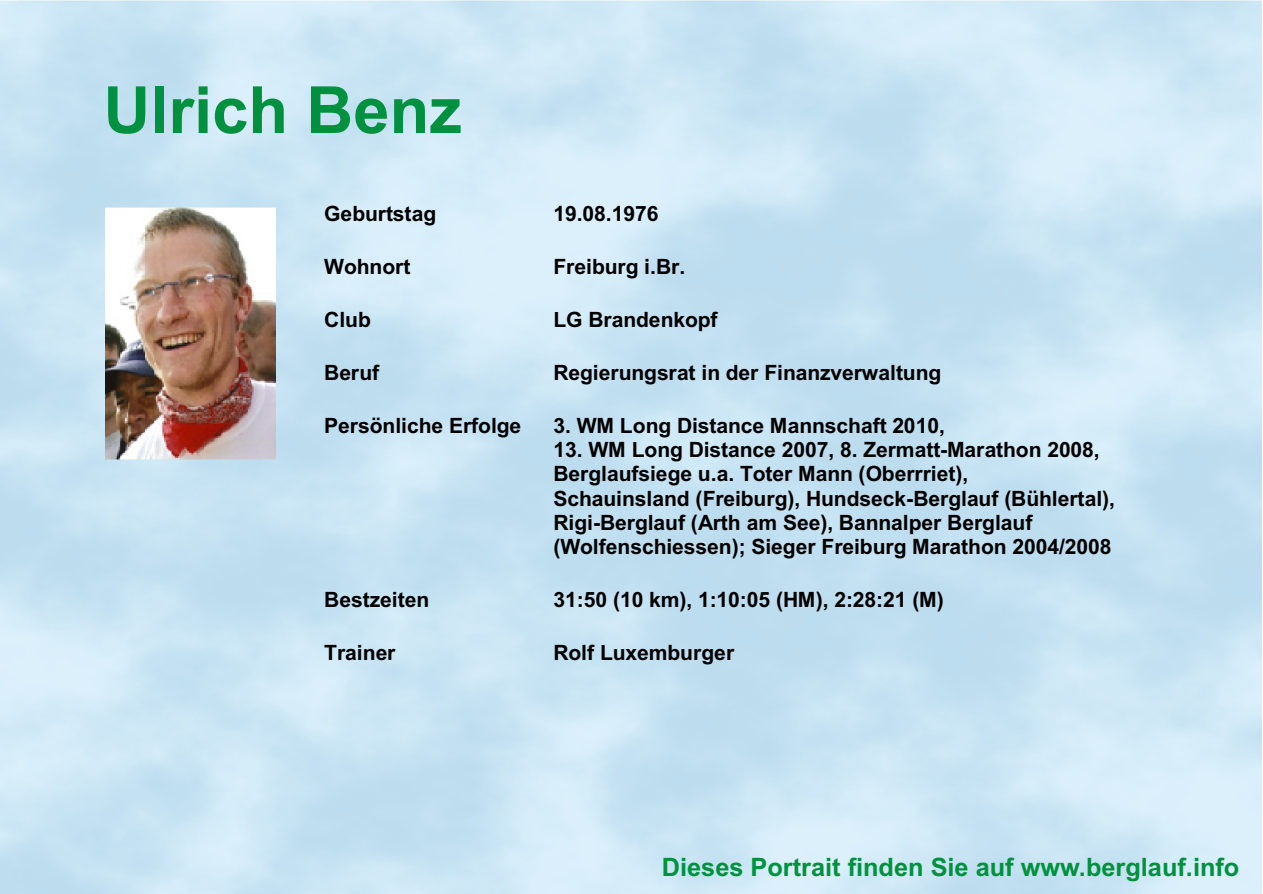
<style>
.page{position:relative;width:1263px;height:894px;background:#fff}
.page>*{position:absolute;margin:0;border:0;box-sizing:border-box;transform-origin:0 0}
.t1{font:700 65.1px "Arial";color:#009140}
.t2{font:700 25.35px "Arial";color:#009140}
.t3{font:700 21.15px/24.2px "Arial";letter-spacing:-.005em;color:#000}
</style>
<div class="page">
<img style="left:0;top:1px;width:1262px;height:893px">
<img style="left:105px;top:207px;width:170px;height:252px">
<h1 class="t1" style="left:103px;top:86px;width:360px">Ulrich Benz</h1>
<p class="t3" style="left:324px;top:204px;width:114px">Geburtstag</p>
<p class="t3" style="left:553px;top:204px;width:107px">19.08.1976</p>
<p class="t3" style="left:324px;top:257px;width:88px">Wohnort</p>
<p class="t3" style="left:553px;top:257px;width:133px">Freiburg i.Br.</p>
<p class="t3" style="left:324px;top:310px;width:48px">Club</p>
<p class="t3" style="left:553px;top:310px;width:166px">LG Brandenkopf</p>
<p class="t3" style="left:324px;top:363px;width:56px">Beruf</p>
<p class="t3" style="left:553px;top:363px;width:389px">Regierungsrat in der Finanzverwaltung</p>
<p class="t3" style="left:324px;top:415px;width:198px">Persönliche Erfolge</p>
<p class="t3" style="left:553px;top:415px;width:393px">3. WM Long Distance Mannschaft 2010,</p>
<p class="t3" style="left:553px;top:440px;width:563px">13. WM Long Distance 2007, 8. Zermatt-Marathon 2008, Berglaufsiege u.a. Toter Mann (Oberrriet),<br>Schauinsland (Freiburg), Hundseck-Berglauf (Bühlertal), Rigi-Berglauf (Arth am See), Bannalper Berglauf (Wolfenschiessen); Sieger Freiburg Marathon 2004/2008</p>
<p class="t3" style="left:324px;top:589px;width:107px">Bestzeiten</p>
<p class="t3" style="left:553px;top:589px;width:392px">31:50 (10 km), 1:10:05 (HM), 2:28:21 (M)</p>
<p class="t3" style="left:324px;top:642px;width:73px">Trainer</p>
<p class="t3" style="left:553px;top:642px;width:182px">Rolf Luxemburger</p>
<p class="t2" style="left:662px;top:857px;width:579px">Dieses Portrait finden Sie auf www.berglauf.info</p>
</div>
